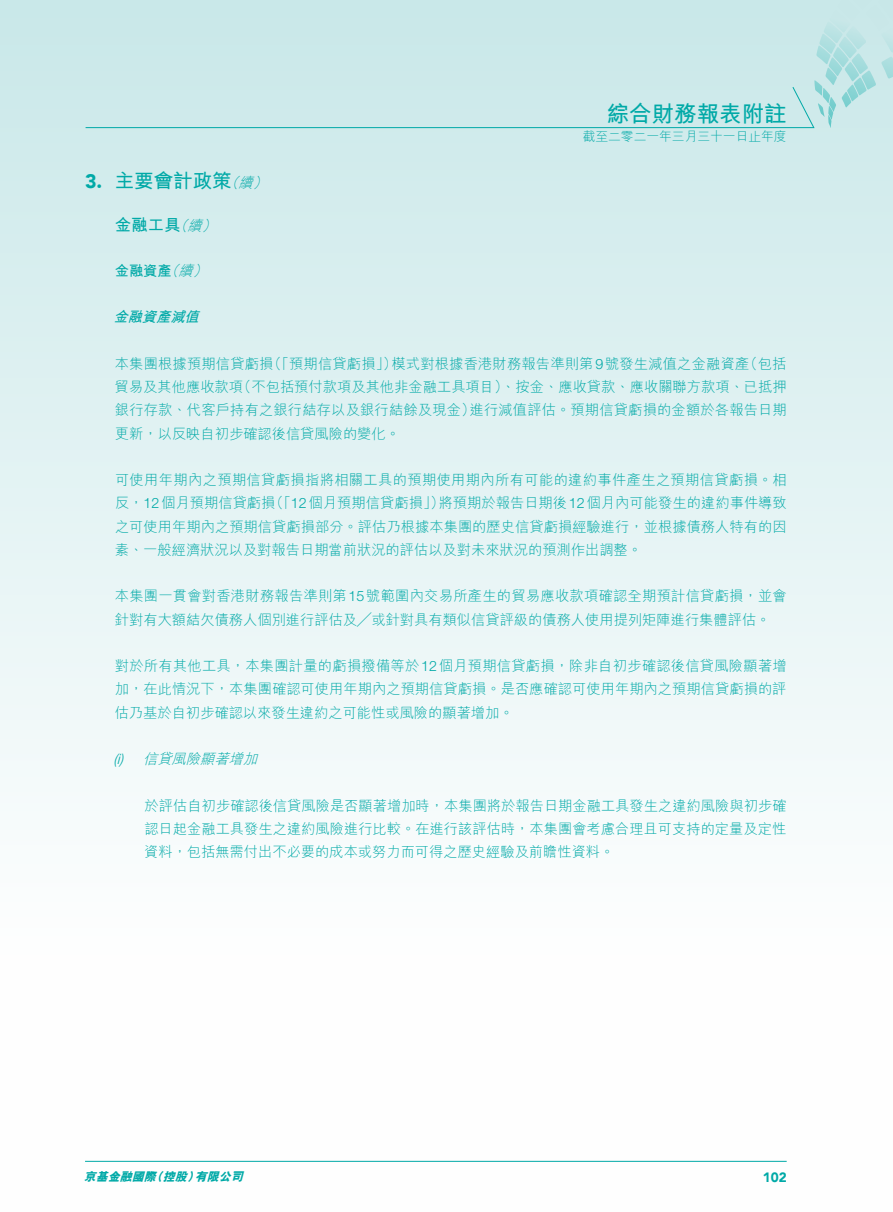
<style>
.page{position:relative;width:893px;height:1212px;background:#fff}
.page>*{position:absolute;margin:0;border:0;box-sizing:border-box;transform-origin:0 0}
.t1{font:700 22.5px "M Hei HK";color:#00a9a7}
.t2{font:700 19.5px "M Hei HK";color:#00a9a7}
.t3{font:900 19.5px "Avenir";color:#00a9a7}
.t4{font:700 16.5px "M Hei HK";color:#00a9a7}
.t5{font:300 14.25px/23.2px "M Hei HK";letter-spacing:.005em;color:#00a9a7}
.t6{font:300 14.25px/23.2px "M Hei HK";letter-spacing:.025em;color:#00a9a7;text-align:right}
.t7{font:italic 300 14.25px "M Hei HK";color:#00a9a7}
.t8{font:italic 700 14.25px "M Hei HK";color:#00a9a7}
.t9{font:700 14.25px "M Hei HK";color:#00a9a7}
.t10{font:italic 300 14.25px "Helvetica Neue LT Std";color:#00a9a7}
.t11{font:900 13.5px "Avenir";color:#00a9a7}
.t12{font:300 12.75px "M Hei HK";color:#00a9a7}
.t13{font:italic 800 12px "M Hei HK";color:#00a9a7}
.s1{font-family:"Helvetica Neue LT Std"}
</style>
<div class="page">
<div style="left:0;top:0;width:893px;height:1212px;background:linear-gradient(to bottom,#cbe9ea,#fff)"></div>
<hr style="left:85px;top:1161px;width:702px;height:1px;background:#00a9a7">
<div style="left:85px;top:0;width:808px;height:128px;background:#cce9ea"></div>
<h2 class="t3" style="left:85px;top:164px;width:19px">3.</h2>
<h2 class="t2" style="left:115px;top:166px;width:118px">主要會計政策</h2>
<p class="t7" style="left:239px;top:175px;width:20px">續</p>
<p class="t7" style="left:224px;top:175px;width:20px">（</p>
<p class="t7" style="left:253px;top:175px;width:20px">(</p>
<p class="t4" style="left:115px;top:213px;width:67px">金融工具</p>
<p class="t7" style="left:188px;top:219px;width:20px">續</p>
<p class="t7" style="left:173px;top:219px;width:20px">（</p>
<p class="t7" style="left:202px;top:219px;width:20px">(</p>
<p class="t7" style="left:179px;top:263px;width:20px">續</p>
<p class="t7" style="left:164px;top:263px;width:20px">（</p>
<p class="t7" style="left:193px;top:263px;width:20px">(</p>
<p class="t9" style="left:115px;top:260px;width:58px">金融資產</p>
<p class="t8" style="left:113px;top:307px;width:92px">金融資產減值</p>
<h1 class="t1" style="left:607px;top:98px;width:182px">綜合財務報表附註</h1>
<p class="t12" style="left:583px;top:130px;width:206px">截至二零二一年三月三十一日止年度</p>
<p class="t5" style="left:237px;top:352px;width:551px;text-indent:-122px">本集團根據預期信貸虧損<br>（不包括預付款項及其他非金融工具項目）、按金、應收貸款、應收關聯方款項、已抵押</p>
<p class="t5" style="left:268px;top:352px;width:131px">（「預期信貸虧損」）</p>
<p class="t5" style="left:743px;top:352px;width:45px">（包括</p>
<p class="t5" style="left:391px;top:352px;width:359px">模式對根據香港財務報告準則第<span class="s1">9</span>號發生減值之金融資產</p>
<p class="t5" style="left:115px;top:375px;width:130px">貿易及其他應收款項</p>
<p class="t5" style="left:470px;top:398px;width:319px">進行減值評估。預期信貸虧損的金額於各報告日期</p>
<p class="t5" style="left:115px;top:398px;width:362px">銀行存款、代客戶持有之銀行結存以及銀行結餘及現金）更新，以反映自初步確認後信貸風險的變化。</p>
<p class="t6" style="left:115px;top:468px;width:673px">可使用年期內之預期信貸虧損指將相關工具的預期使用期內所有可能的違約事件產生之預期信貸虧損。相將預期於報告日期後<span class="s1">12</span>個月內可能發生的違約事件導致</p>
<p class="t5" style="left:115px;top:491px;width:673px">反，<span class="s1">12</span>個月預期信貸虧損<br>之可使用年期內之預期信貸虧損部分。評估乃根據本集團的歷史信貸虧損經驗進行，並根據債務人特有的因素、一般經濟狀況以及對報告日期當前狀況的評估以及對未來狀況的預測作出調整。</p>
<p class="t5" style="left:115px;top:584px;width:673px">本集團一貫會對香港財務報告準則第<span class="s1">15</span>號範圍內交易所產生的貿易應收款項確認全期預計信貸虧損，並會針對有大額結欠債務人個別進行評估及╱或針對具有類似信貸評級的債務人使用提列矩陣進行集體評估。</p>
<p class="t5" style="left:115px;top:654px;width:674px;text-align:justify">對於所有其他工具，本集團計量的虧損撥備等於<span class="s1">12</span>個月預期信貸虧損，除非自初步確認後信貸風險顯著增加，在此情況下，本集團確認可使用年期內之預期信貸虧損。是否應確認可使用年期內之預期信貸虧損的評估乃基於自初步確認以來發生違約之可能性或風險的顯著增加。</p>
<p class="t7" style="left:143px;top:752px;width:119px">信貸風險顯著增加</p>
<p class="t5" style="left:270px;top:491px;width:176px">（「<span class="s1">12</span>個月預期信貸虧損」）</p>
<p class="t10" style="left:113px;top:750px;width:12px">) i(</p>
<p class="t5" style="left:144px;top:793px;width:644px;text-align:justify">於評估自初步確認後信貸風險是否顯著增加時，本集團將於報告日期金融工具發生之違約風險與初步確認日起金融工具發生之違約風險進行比較。在進行該評估時，本集團會考慮合理且可支持的定量及定性資料，包括無需付出不必要的成本或努力而可得之歷史經驗及前瞻性資料。</p>
<p class="t13" style="left:151px;top:1170px;width:17px">（</p>
<p class="t13" style="left:187px;top:1170px;width:17px">）</p>
<p class="t13" style="left:84px;top:1170px;width:164px">京基金融國際控股有限公司</p>
<p class="t11" style="left:763px;top:1165px;width:25px">102</p>
</div>
